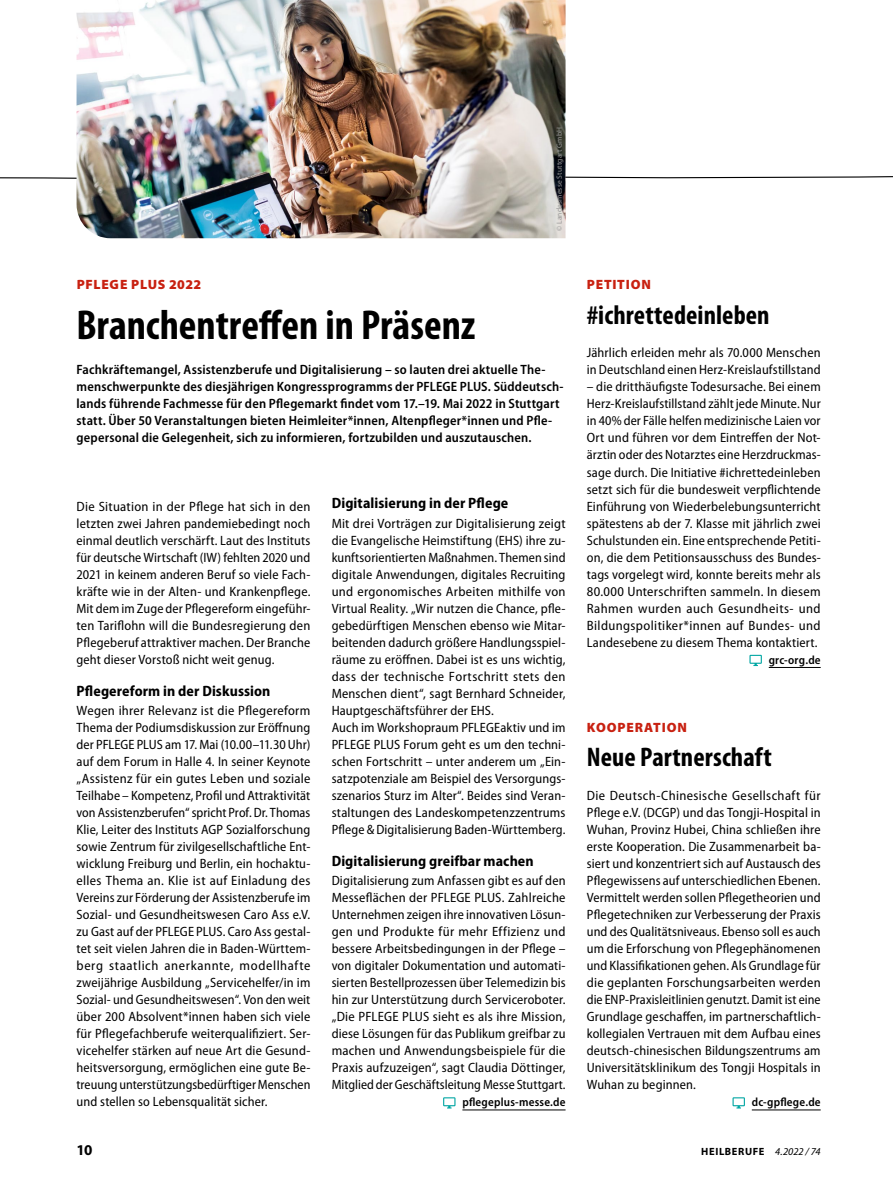
<style>
.page{position:relative;width:893px;height:1187px;background:#fff}
.page>*{position:absolute;margin:0;border:0;box-sizing:border-box;transform-origin:0 0}
.Box_Heading_Title_2{font:700 condensed 42px "Myriad Pro";color:#000}
.Box_Heading_Title_1{font:700 condensed 27px "Myriad Pro";letter-spacing:.005em;color:#000}
.SectionHeading_1_x{font:700 semi-condensed 15px "Myriad Pro";letter-spacing:.005em;color:#000}
.t1{font:700 15px "Myriad Pro";color:#000}
.Para_News_underlined{font:semi-condensed 13.5px/17px "Myriad Pro";letter-spacing:.01em;color:#000;text-align:justify}
.Para_TrailerNews_2-r{font:600 semi-condensed 13.5px/17px "Myriad Pro";letter-spacing:.01em;color:#000}
.NoXML_SuperTitle_New{font:900 13.5px "Myriad Pro";letter-spacing:.055em;color:#c82111}
.Para_News_underlined-2{font:600 semi-condensed 12px "Myriad Pro";letter-spacing:.015em;color:#000}
.t2{font:700 10.5px "Myriad Pro";letter-spacing:.06em;color:#000}
.Image_Source_x{font:7.5px "Myriad Pro";letter-spacing:.02em;color:#989898}
.s1{font-weight:400;font-style:italic}
</style>
<div class="page">
<svg style="left:0;top:173px;width:893px;height:8px"></svg>
<hr style="left:769px;top:667px;width:52px;height:1px;background:#000">
<hr style="left:752px;top:1109px;width:69px;height:1px;background:#000">
<svg style="left:749px;top:654px;width:13px;height:12px"></svg>
<svg style="left:732px;top:1097px;width:13px;height:11px"></svg>
<hr style="left:462px;top:1109px;width:104px;height:1px;background:#000">
<svg style="left:443px;top:1097px;width:12px;height:11px"></svg>
<img style="left:77px;top:0;width:489px;height:238px">
<p class="Image_Source_x" style="left:555px;top:231px;width:106px;rotate:-90deg">© Landesmesse Stuttgart GmbH</p>
<p class="NoXML_SuperTitle_New" style="left:77px;top:277px;width:126px">PFLEGE PLUS 2022</p>
<p class="Box_Heading_Title_2" style="left:77px;top:298px;width:400px">Branchentreffen in Präsenz</p>
<p class="Para_TrailerNews_2-r" style="left:77px;top:361px;width:489px">Fachkräftemangel, Assistenzberufe und Digitalisierung – so lauten drei aktuelle The&shy;menschwerpunkte des diesjährigen Kongressprogramms der PFLEGE PLUS. Süddeutsch&shy;lands führende Fachmesse für den Pflegemarkt findet vom 17.–19. Mai 2022 in Stuttgart statt. Über 50 Veranstaltungen bieten Heimleiter*innen, Altenpfleger*innen und Pfle&shy;gepersonal die Gelegenheit, sich zu informieren, fortzubilden und auszutauschen.</p>
<p class="Para_News_underlined" style="left:77px;top:498px;width:235px">Die Situation in der Pflege hat sich in den letzten zwei Jahren pandemiebedingt noch einmal deutlich verschärft. Laut des Instituts für deutsche Wirtschaft (IW) fehlten 2020 und 2021 in keinem anderen Beruf so viele Fach&shy;kräfte wie in der Alten- und Krankenpflege.<br>Mit dem im Zuge der Pflegereform eingeführ&shy;ten Tariflohn will die Bundesregierung den Pflegeberuf attraktiver machen. Der Branche geht dieser Vorstoß nicht weit genug.</p>
<p class="SectionHeading_1_x" style="left:77px;top:682px;width:195px">Pflegereform in der Diskussion</p>
<p class="Para_News_underlined" style="left:77px;top:702px;width:235px">Wegen ihrer Relevanz ist die Pflegereform Thema der Podiumsdiskussion zur Eröffnung der PFLEGE PLUS am 17. Mai (10.00–11.30 Uhr) auf dem Forum in Halle 4. In seiner Keynote „Assistenz für ein gutes Leben und soziale Teilhabe – Kompetenz, Profil und Attraktivität von Assistenzberufen“ spricht Prof. Dr. Thomas Klie, Leiter des Instituts AGP Sozialforschung sowie Zentrum für zivilgesellschaftliche Ent&shy;wicklung Freiburg und Berlin, ein hochaktu&shy;elles Thema an. Klie ist auf Einladung des Vereins zur Förderung der Assistenzberufe im Sozial- und Gesundheitswesen Caro Ass e.V. zu Gast auf der PFLEGE PLUS. Caro Ass gestal&shy;tet seit vielen Jahren die in Baden-Württem&shy;berg staatlich anerkannte, modellhafte zweijährige Ausbildung „Servicehelfer/in im Sozial- und Gesundheitswesen“. Von den weit über 200 Absolvent*innen haben sich viele für Pflegefachberufe weiterqualifiziert. Ser&shy;vicehelfer stärken auf neue Art die Gesund&shy;heitsversorgung, ermöglichen eine gute Be&shy;treuung unterstützungsbedürftiger Menschen und stellen so Lebensqualität sicher.</p>
<p class="SectionHeading_1_x" style="left:332px;top:495px;width:178px">Digitalisierung in der Pflege</p>
<p class="Para_News_underlined" style="left:332px;top:515px;width:235px">Mit drei Vorträgen zur Digitalisierung zeigt die Evangelische Heimstiftung (EHS) ihre zu&shy;kunftsorientierten Maßnahmen. Themen sind digitale Anwendungen, digitales Recruiting und ergonomisches Arbeiten mithilfe von Virtual Reality. „Wir nutzen die Chance, pfle&shy;gebedürftigen Menschen ebenso wie Mitar&shy;beitenden dadurch größere Handlungsspiel&shy;räume zu eröffnen. Dabei ist es uns wichtig, dass der technische Fortschritt stets den Menschen dient“, sagt Bernhard Schneider, Hauptgeschäftsführer der EHS.</p>
<p class="Para_News_underlined" style="left:332px;top:719px;width:235px">Auch im Workshopraum PFLEGEaktiv und im PFLEGE PLUS Forum geht es um den techni&shy;schen Fortschritt – unter anderem um „Ein&shy;satzpotenziale am Beispiel des Versorgungs&shy;szenarios Sturz im Alter“. Beides sind Veran&shy;staltungen des Landeskompetenzzentrums Pflege &amp; Digitalisierung Baden-Württemberg.</p>
<p class="SectionHeading_1_x" style="left:332px;top:852px;width:204px">Digitalisierung greifbar machen</p>
<p class="Para_News_underlined" style="left:332px;top:872px;width:235px">Digitalisierung zum Anfassen gibt es auf den Messeflächen der PFLEGE PLUS. Zahlreiche Unternehmen zeigen ihre innovativen Lösun&shy;gen und Produkte für mehr Effizienz und bessere Arbeitsbedingungen in der Pflege – von digitaler Dokumentation und automati&shy;sierten Bestellprozessen über Telemedizin bis hin zur Unterstützung durch Serviceroboter. „Die PFLEGE PLUS sieht es als ihre Mission, diese Lösungen für das Publikum greifbar zu machen und Anwendungsbeispiele für die Praxis aufzuzeigen“, sagt Claudia Döttinger, Mitglied der Geschäftsleitung Messe Stuttgart.</p>
<p class="Para_News_underlined-2" style="left:462px;top:1095px;width:105px">pflegeplus-messe.de</p>
<p class="NoXML_SuperTitle_New" style="left:587px;top:277px;width:65px">PETITION</p>
<p class="Box_Heading_Title_1" style="left:587px;top:298px;width:184px">#ichrettedeinleben</p>
<p class="Para_News_underlined" style="left:587px;top:344px;width:235px">Jährlich erleiden mehr als 70.000 Menschen in Deutschland einen Herz-Kreislaufstillstand</p>
<p class="Para_News_underlined" style="left:587px;top:378px;width:235px">– die dritthäufigste Todesursache. Bei einem Herz-Kreislaufstillstand zählt jede Minute. Nur in 40% der Fälle helfen medizinische Laien vor Ort und führen vor dem Eintreffen der Not&shy;ärztin oder des Notarztes eine Herzdruckmas&shy;sage durch. Die Initiative #ichrettedeinleben setzt sich für die bundesweit verpflichtende Einführung von Wiederbelebungsunterricht spätestens ab der 7. Klasse mit jährlich zwei Schulstunden ein. Eine entsprechende Petiti&shy;on, die dem Petitionsausschuss des Bundes&shy;tags vorgelegt wird, konnte bereits mehr als 80.000 Unterschriften sammeln. In diesem Rahmen wurden auch Gesundheits- und Bildungspolitiker*innen auf Bundes- und Landesebene zu diesem Thema kontaktiert.</p>
<p class="Para_News_underlined-2" style="left:769px;top:653px;width:53px">grc-org.de</p>
<p class="NoXML_SuperTitle_New" style="left:587px;top:719px;width:101px">KOOPERATION</p>
<p class="Box_Heading_Title_1" style="left:587px;top:740px;width:186px">Neue Partnerschaft</p>
<p class="Para_News_underlined" style="left:587px;top:787px;width:235px">Die Deutsch-Chinesische Gesellschaft für Pflege e.V. (DCGP) und das Tongji-Hospital in Wuhan, Provinz Hubei, China schließen ihre erste Kooperation. Die Zusammenarbeit ba&shy;siert und konzentriert sich auf Austausch des Pflegewissens auf unterschiedlichen Ebenen.<br>Vermittelt werden sollen Pflegetheorien und Pflegetechniken zur Verbesserung der Praxis und des Qualitätsniveaus. Ebenso soll es auch um die Erforschung von Pflegephänomenen und Klassifikationen gehen. Als Grundlage für die geplanten Forschungsarbeiten werden die ENP-Praxisleitlinien genutzt. Damit ist eine Grundlage geschaffen, im partnerschaftlich&shy;kollegialen Vertrauen mit dem Aufbau eines deutsch-chinesischen Bildungszentrums am Universitätsklinikum des Tongji Hospitals in Wuhan zu beginnen.</p>
<p class="Para_News_underlined-2" style="left:752px;top:1095px;width:70px">dc-gpflege.de</p>
<p class="t1" style="left:77px;top:1139px;width:18px">10</p>
<p class="t2" style="left:701px;top:1144px;width:121px">HEILBERUFE <span class="s1">4.2022 / 74</span></p>
</div>
